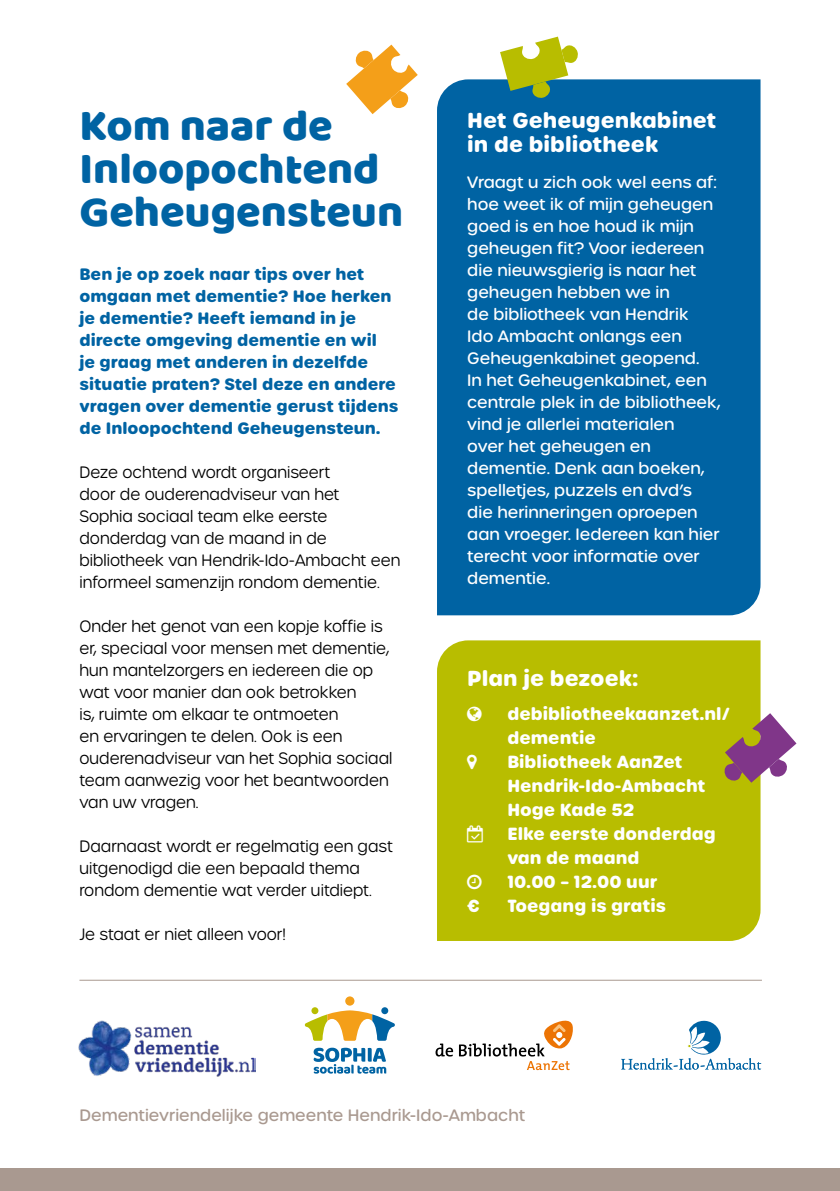
<style>
.page{position:relative;width:840px;height:1191px;background:#fff}
.page>*{position:absolute;margin:0;border:0;box-sizing:border-box;transform-origin:0 0}
.t1{font:44.8px/42.8px "Baloo Paaji";color:#0063a3}
.t2{font:700 21px/24px "Urbane Rounded";color:#fff}
.t3{font:700 17px/24px "Urbane Rounded";color:#fff}
.t4{font:300 16px/22px "Urbane Rounded";color:#000;scale:.95 1}
.t5{font:500 16px/22px "Urbane Rounded";color:#fff}
.t6{font:700 16px/22px "Urbane Rounded";color:#0063a3}
.t7{font:500 16px "Urbane Rounded";color:#a99990}
</style>
<div class="page">
<div style="left:437px;top:640px;width:323px;height:301px;background:#b8bd00"></div>
<div style="left:437px;top:79px;width:323px;height:536px;background:#0063a3"></div>
<div style="left:0;top:1168px;width:839px;height:23px;background:#a99990"></div>
<svg style="left:346px;top:45px;width:71px;height:69px"></svg>
<svg style="left:500px;top:37px;width:78px;height:62px"></svg>
<svg style="left:723px;top:713px;width:73px;height:69px"></svg>
<svg style="left:313px;top:1047px;width:73px;height:26px"></svg>
<div style="left:311px;top:1007px;width:7px;height:7px;background:#b8bd00;border-radius:50%"></div>
<div style="left:345px;top:996px;width:9px;height:9px;background:#f49f19;border-radius:50%"></div>
<div style="left:381px;top:1007px;width:7px;height:7px;background:#0063a3;border-radius:50%"></div>
<svg style="left:305px;top:1010px;width:89px;height:30px"></svg>
<img style="left:78px;top:1020px;width:177px;height:57px">
<svg style="left:435px;top:1020px;width:138px;height:50px"></svg>
<svg style="left:621px;top:1020px;width:139px;height:49px"></svg>
<hr style="left:79px;top:979px;width:682px;height:1px;background:#a99990">
<svg style="left:467px;top:706px;width:14px;height:15px"></svg>
<svg style="left:467px;top:754px;width:9px;height:15px"></svg>
<svg style="left:467px;top:875px;width:14px;height:14px"></svg>
<h1 class="t1" style="left:79px;top:103px;width:325px">Kom naar de<br>Inloopochtend<br>Geheugensteun</h1>
<p class="t6" style="left:79px;top:263px;width:320px">Ben je op zoek naar tips over het omgaan met dementie? Hoe herken je dementie? Heeft iemand in je directe omgeving dementie en wil<br>je graag met anderen in dezelfde situatie praten? Stel deze en andere vragen over dementie gerust tijdens de Inloopochtend Geheugensteun.</p>
<p class="t4" style="left:79px;top:461px;width:339px">Deze ochtend wordt organiseert<br>door de ouderenadviseur van het<br>Sophia sociaal team elke eerste donderdag van de maand in de bibliotheek van Hendrik-Ido-Ambacht een informeel samenzijn rondom dementie.</p>
<p class="t4" style="left:79px;top:615px;width:331px">Onder het genot van een kopje koffie is er, speciaal voor mensen met dementie, hun mantelzorgers en iedereen die op wat voor manier dan ook betrokken<br>is, ruimte om elkaar te ontmoeten<br>en ervaringen te delen. Ook is een ouderenadviseur van het Sophia sociaal team aanwezig voor het beantwoorden van uw vragen.</p>
<p class="t4" style="left:79px;top:835px;width:331px">Daarnaast wordt er regelmatig een gast uitgenodigd die een bepaald thema rondom dementie wat verder uitdiept.</p>
<p class="t4" style="left:79px;top:923px;width:218px">Je staat er niet alleen voor!</p>
<h2 class="t2" style="left:467px;top:108px;width:250px">Het Geheugenkabinet in de bibliotheek</h2>
<p class="t5" style="left:467px;top:171px;width:254px">Vraagt u zich ook wel eens af: hoe weet ik of mijn geheugen goed is en hoe houd ik mijn geheugen fit? Voor iedereen die nieuwsgierig is naar het geheugen hebben we in<br>de bibliotheek van Hendrik<br>Ido Ambacht onlangs een<br>Geheugenkabinet geopend.<br>In het Geheugenkabinet, een centrale plek in de bibliotheek, vind je allerlei materialen<br>over het geheugen en dementie. Denk aan boeken, spelletjes, puzzels en dvd’s die herinneringen oproepen aan vroeger. Iedereen kan hier terecht voor informatie over dementie.</p>
<h2 class="t2" style="left:467px;top:666px;width:173px">Plan je bezoek:</h2>
<p class="t3" style="left:507px;top:702px;width:224px">debibliotheekaanzet.nl/ dementie<br>Bibliotheek AanZet<br>Hendrik-Ido-Ambacht<br>Hoge Kade 52</p>
<p class="t3" style="left:467px;top:822px;width:250px">▼ Elke eerste donderdag</p>
<p class="t3" style="left:507px;top:846px;width:134px">van de maand</p>
<p class="t3" style="left:507px;top:870px;width:151px">10.00 – 12.00 uur</p>
<p class="t3" style="left:467px;top:894px;width:14px">€</p>
<p class="t3" style="left:507px;top:894px;width:160px">Toegang is gratis</p>
<p class="t7" style="left:79px;top:1104px;width:447px">Dementievriendelijke gemeente Hendrik-Ido-Ambacht</p>
</div>
